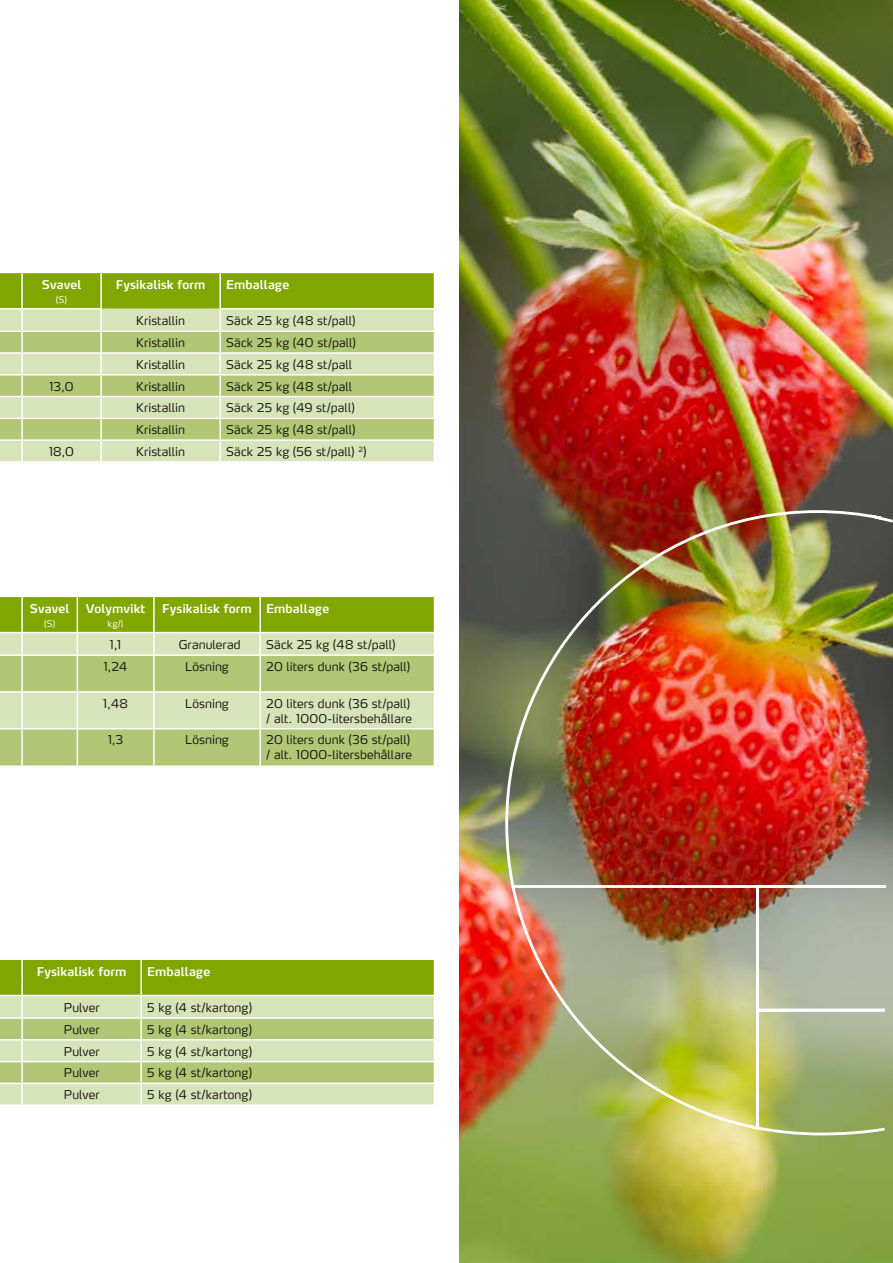
<style>
.page{position:relative;width:893px;height:1263px;background:#fff}
.page>*{position:absolute;margin:0;border:0;box-sizing:border-box;transform-origin:0 0}
.t1{font:300 12px/15px "Yara Max LF";letter-spacing:.01em;color:#12120d}
.t2{font:600 12px "Yara Max LF";letter-spacing:.01em;color:#fff}
.t3{font:300 9px "Yara Max LF";color:#fff}
</style>
<div class="page">
<div style="left:0;top:309px;width:434px;height:109px;background:#d7e3b8"></div>
<svg style="left:0;top:419px;width:434px;height:43px;background:#c7d79c"></svg>
<svg style="left:0;top:332px;width:434px;height:65px;background:#bed08b"></svg>
<hr style="left:22px;top:396px;width:79px;height:1px;background:#fff">
<hr style="left:101px;top:396px;width:119px;height:1px;background:#fff">
<hr style="left:220px;top:396px;width:214px;height:1px;background:#fff">
<hr style="left:0;top:374px;width:22px;height:2px;background:#fff">
<hr style="left:22px;top:374px;width:79px;height:2px;background:#fff">
<hr style="left:101px;top:374px;width:119px;height:2px;background:#fff">
<hr style="left:220px;top:374px;width:214px;height:2px;background:#fff">
<hr style="left:0;top:352px;width:22px;height:2px;background:#fff">
<hr style="left:22px;top:352px;width:79px;height:2px;background:#fff">
<hr style="left:101px;top:352px;width:119px;height:2px;background:#fff">
<hr style="left:220px;top:352px;width:214px;height:2px;background:#fff">
<hr style="left:0;top:330px;width:22px;height:2px;background:#fff">
<hr style="left:22px;top:330px;width:79px;height:2px;background:#fff">
<hr style="left:101px;top:330px;width:119px;height:2px;background:#fff">
<hr style="left:220px;top:330px;width:214px;height:2px;background:#fff">
<hr style="left:21px;top:309px;width:2px;height:21px;background:#fff">
<hr style="left:21px;top:332px;width:2px;height:20px;background:#fff">
<hr style="left:21px;top:354px;width:2px;height:20px;background:#fff">
<hr style="left:21px;top:376px;width:2px;height:20px;background:#fff">
<hr style="left:21px;top:397px;width:2px;height:21px;background:#fff">
<hr style="left:21px;top:419px;width:2px;height:20px;background:#fff">
<hr style="left:21px;top:441px;width:2px;height:20px;background:#fff">
<hr style="left:100px;top:309px;width:2px;height:21px;background:#fff">
<hr style="left:100px;top:332px;width:2px;height:20px;background:#fff">
<hr style="left:100px;top:354px;width:2px;height:20px;background:#fff">
<hr style="left:100px;top:376px;width:2px;height:20px;background:#fff">
<hr style="left:100px;top:397px;width:2px;height:21px;background:#fff">
<hr style="left:100px;top:419px;width:2px;height:20px;background:#fff">
<hr style="left:100px;top:441px;width:2px;height:20px;background:#fff">
<svg style="left:0;top:273px;width:434px;height:36px;background:#85a90a"></svg>
<hr style="left:219px;top:309px;width:2px;height:21px;background:#fff">
<hr style="left:219px;top:332px;width:2px;height:20px;background:#fff">
<hr style="left:219px;top:354px;width:2px;height:20px;background:#fff">
<hr style="left:219px;top:376px;width:2px;height:20px;background:#fff">
<hr style="left:219px;top:397px;width:2px;height:21px;background:#fff">
<hr style="left:219px;top:419px;width:2px;height:20px;background:#fff">
<hr style="left:219px;top:441px;width:2px;height:20px;background:#fff">
<div style="left:0;top:729px;width:434px;height:36px;background:#b2c775"></div>
<hr style="left:21px;top:729px;width:2px;height:36px;background:#fff">
<hr style="left:77px;top:729px;width:1px;height:36px;background:#fff">
<hr style="left:153px;top:729px;width:2px;height:36px;background:#fff">
<hr style="left:259px;top:729px;width:2px;height:36px;background:#fff">
<svg style="left:0;top:597px;width:434px;height:132px;background:#b8cc79"></svg>
<hr style="left:22px;top:632px;width:55px;height:1px;background:#fff">
<hr style="left:77px;top:632px;width:77px;height:1px;background:#fff">
<hr style="left:260px;top:632px;width:174px;height:1px;background:#fff">
<div style="left:0;top:996px;width:434px;height:108px;background:#d7e3b8"></div>
<hr style="left:0;top:1017px;width:22px;height:2px;background:#fff">
<hr style="left:22px;top:1017px;width:119px;height:2px;background:#fff">
<hr style="left:141px;top:1017px;width:293px;height:2px;background:#fff">
<svg style="left:0;top:1018px;width:434px;height:64px;background:#c1d290"></svg>
<hr style="left:22px;top:1061px;width:119px;height:1px;background:#fff">
<hr style="left:141px;top:1061px;width:293px;height:1px;background:#fff">
<hr style="left:0;top:1082px;width:22px;height:2px;background:#fff">
<hr style="left:22px;top:1082px;width:119px;height:2px;background:#fff">
<hr style="left:141px;top:1082px;width:293px;height:2px;background:#fff">
<hr style="left:21px;top:996px;width:2px;height:21px;background:#fff">
<hr style="left:21px;top:1019px;width:2px;height:20px;background:#fff">
<hr style="left:21px;top:1040px;width:2px;height:21px;background:#fff">
<hr style="left:21px;top:1062px;width:2px;height:20px;background:#fff">
<hr style="left:21px;top:1084px;width:2px;height:20px;background:#fff">
<hr style="left:140px;top:996px;width:2px;height:21px;background:#fff">
<hr style="left:140px;top:1019px;width:2px;height:20px;background:#fff">
<hr style="left:140px;top:1040px;width:2px;height:21px;background:#fff">
<hr style="left:140px;top:1062px;width:2px;height:20px;background:#fff">
<hr style="left:140px;top:1084px;width:2px;height:20px;background:#fff">
<div style="left:0;top:960px;width:434px;height:36px;background:#81a600"></div>
<hr style="left:141px;top:995px;width:293px;height:1px;background:#fff">
<img style="left:459px;top:0;width:434px;height:1263px">
<img style="left:504px;top:509px;width:381px;height:380px">
<svg style="left:755px;top:884px;width:134px;height:253px;background:#aab38e"></svg>
<img style="left:510px;top:883px;width:250px;height:248px">
<svg style="left:861px;top:514px;width:32px;height:10px"></svg>
<p class="t2" style="left:42px;top:277px;width:41px">Svavel</p>
<p class="t2" style="left:116px;top:277px;width:91px">Fysikalisk form</p>
<p class="t2" style="left:226px;top:277px;width:65px">Emballage</p>
<p class="t3" style="left:56px;top:294px;width:13px">(S)</p>
<p class="t1" style="left:136px;top:313px;width:50px">Kristallin</p>
<p class="t1" style="left:226px;top:313px;width:131px">Säck 25 kg (48 st/pall)</p>
<p class="t1" style="left:136px;top:335px;width:50px">Kristallin</p>
<p class="t1" style="left:226px;top:335px;width:131px">Säck 25 kg (40 st/pall)</p>
<p class="t1" style="left:136px;top:357px;width:50px">Kristallin</p>
<p class="t1" style="left:226px;top:357px;width:127px">Säck 25 kg (48 st/pall</p>
<p class="t1" style="left:50px;top:378px;width:25px">13,0</p>
<p class="t1" style="left:136px;top:378px;width:50px">Kristallin</p>
<p class="t1" style="left:226px;top:378px;width:127px">Säck 25 kg (48 st/pall</p>
<p class="t1" style="left:136px;top:400px;width:50px">Kristallin</p>
<p class="t1" style="left:226px;top:400px;width:130px">Säck 25 kg (49 st/pall)</p>
<p class="t1" style="left:136px;top:422px;width:50px">Kristallin</p>
<p class="t1" style="left:226px;top:422px;width:131px">Säck 25 kg (48 st/pall)</p>
<p class="t1" style="left:49px;top:444px;width:26px">18,0</p>
<p class="t1" style="left:136px;top:444px;width:50px">Kristallin</p>
<p class="t1" style="left:226px;top:444px;width:142px">Säck 25 kg (56 st/pall) <sup>2</sup>)</p>
<p class="t2" style="left:30px;top:601px;width:41px">Svavel</p>
<p class="t2" style="left:86px;top:601px;width:61px">Volymvikt</p>
<p class="t2" style="left:162px;top:601px;width:169px">Fysikalisk form Emballage</p>
<p class="t3" style="left:44px;top:618px;width:13px">(S)</p>
<p class="t3" style="left:108px;top:618px;width:18px">kg/l</p>
<p class="t1" style="left:110px;top:637px;width:13px">1,1</p>
<p class="t1" style="left:179px;top:637px;width:63px">Granulerad</p>
<p class="t1" style="left:266px;top:637px;width:131px">Säck 25 kg (48 st/pall)</p>
<p class="t1" style="left:104px;top:659px;width:25px">1,24</p>
<p class="t1" style="left:185px;top:659px;width:45px">Lösning</p>
<p class="t1" style="left:266px;top:659px;width:146px">20 liters dunk (36 st/pall)</p>
<p class="t1" style="left:103px;top:695px;width:26px">1,48</p>
<p class="t1" style="left:185px;top:695px;width:45px">Lösning</p>
<p class="t1" style="left:266px;top:695px;width:147px">20 liters dunk (36 st/pall) / alt. 1000-litersbehållare</p>
<p class="t1" style="left:108px;top:732px;width:17px">1,3</p>
<p class="t1" style="left:185px;top:732px;width:45px">Lösning</p>
<p class="t1" style="left:266px;top:732px;width:147px">20 liters dunk (36 st/pall) / alt. 1000-litersbehållare</p>
<p class="t2" style="left:37px;top:964px;width:91px">Fysikalisk form</p>
<p class="t2" style="left:147px;top:964px;width:65px">Emballage</p>
<p class="t1" style="left:64px;top:1000px;width:37px">Pulver</p>
<p class="t1" style="left:147px;top:1000px;width:107px">5 kg (4 st/kartong)</p>
<p class="t1" style="left:64px;top:1022px;width:37px">Pulver</p>
<p class="t1" style="left:147px;top:1022px;width:107px">5 kg (4 st/kartong)</p>
<p class="t1" style="left:64px;top:1043px;width:37px">Pulver</p>
<p class="t1" style="left:147px;top:1043px;width:107px">5 kg (4 st/kartong)</p>
<p class="t1" style="left:64px;top:1065px;width:37px">Pulver</p>
<p class="t1" style="left:147px;top:1065px;width:107px">5 kg (4 st/kartong)</p>
<p class="t1" style="left:64px;top:1087px;width:37px">Pulver</p>
<p class="t1" style="left:147px;top:1087px;width:107px">5 kg (4 st/kartong)</p>
</div>
